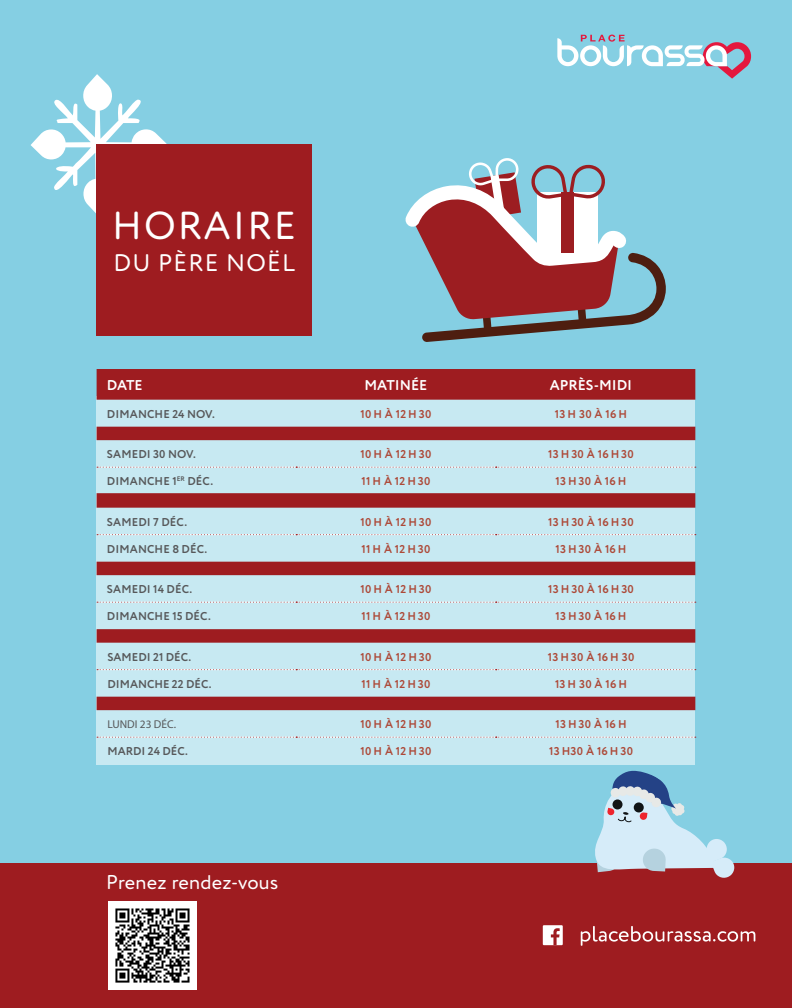
<style>
.page{position:relative;width:792px;height:1008px;background:#85cfe3}
.page>*{position:absolute;margin:0;border:0;box-sizing:border-box;transform-origin:0 0}
.t1{font:39px "Circe Rounded";letter-spacing:.05em;color:#fff}
.t2{font:24px "Circe Rounded";letter-spacing:.05em;color:#fff}
.t3{font:20px "Circe Rounded";letter-spacing:.005em;color:#fff}
.t4{font:700 14.2px "Circe Rounded";color:#fff}
.t5{font:700 11.35px "Circe Rounded";letter-spacing:.095em;color:#ad4938}
.t6{font:700 11.35px "Circe Rounded";letter-spacing:.01em;color:#57585a}
.t7{font:700 11.35px "Circe Rounded";letter-spacing:.02em;color:#ad4938}
.t8{font:11.35px "Myriad Pro";color:#57585a}
</style>
<div class="page">
<div style="left:0;top:863px;width:792px;height:145px;background:#9e1c20"></div>
<div style="left:108px;top:901px;width:89px;height:89px;background:#fff"></div>
<svg style="left:115px;top:908px;width:75px;height:75px"></svg>
<svg style="left:405px;top:158px;width:261px;height:184px"></svg>
<svg style="left:557px;top:35px;width:194px;height:44px"></svg>
<div style="left:96px;top:396px;width:599px;height:369px;background:#c7e9f2"></div>
<svg style="left:97px;top:369px;width:598px;height:341px"></svg>
<svg style="left:97px;top:534px;width:599px;height:1px"></svg>
<svg style="left:97px;top:602px;width:599px;height:1px"></svg>
<svg style="left:97px;top:669px;width:599px;height:1px"></svg>
<svg style="left:97px;top:737px;width:599px;height:1px"></svg>
<svg style="left:97px;top:467px;width:599px;height:1px"></svg>
<svg style="left:31px;top:74px;width:136px;height:141px"></svg>
<svg style="left:581px;top:926px;width:174px;height:20px"></svg>
<div style="left:543px;top:925px;width:20px;height:20px;background:#fff"></div>
<svg style="left:551px;top:928px;width:9px;height:17px"></svg>
<svg style="left:595px;top:770px;width:140px;height:108px"></svg>
<div style="left:97px;top:144px;width:215px;height:192px;background:#9e1c20"></div>
<h1 class="t1" style="left:112px;top:203px;width:185px">HORAIRE</h1>
<h2 class="t2" style="left:114px;top:249px;width:183px">DU PÈRE NOËL</h2>
<p class="t4" style="left:107px;top:376px;width:37px">DATE</p>
<p class="t4" style="left:365px;top:376px;width:64px">MATINÉE</p>
<p class="t4" style="left:550px;top:376px;width:84px">APRÈS-MIDI</p>
<p class="t6" style="left:107px;top:407px;width:109px">DIMANCHE 24 NOV.</p>
<p class="t5" style="left:361px;top:407px;width:72px">10H À 12H30</p>
<p class="t7" style="left:555px;top:407px;width:74px">13 H 30 À 16 H</p>
<p class="t6" style="left:107px;top:447px;width:90px">SAMEDI 30 NOV.</p>
<p class="t5" style="left:361px;top:447px;width:72px">10H À 12H30</p>
<p class="t5" style="left:548px;top:447px;width:87px">13H30 À 16H30</p>
<p class="t6" style="left:107px;top:474px;width:108px">DIMANCHE 1<sup>ER</sup> DÉC.</p>
<p class="t5" style="left:361px;top:474px;width:70px">11H À 12H30</p>
<p class="t5" style="left:555px;top:474px;width:73px">13H30 À 16H</p>
<p class="t6" style="left:107px;top:515px;width:82px">SAMEDI 7 DÉC.</p>
<p class="t5" style="left:361px;top:515px;width:72px">10H À 12H30</p>
<p class="t5" style="left:548px;top:515px;width:87px">13H30 À 16H30</p>
<p class="t6" style="left:107px;top:542px;width:102px">DIMANCHE 8 DÉC.</p>
<p class="t5" style="left:362px;top:542px;width:70px">11H À 12H30</p>
<p class="t5" style="left:556px;top:542px;width:73px">13H30 À 16H</p>
<p class="t6" style="left:107px;top:582px;width:87px">SAMEDI 14 DÉC.</p>
<p class="t5" style="left:361px;top:582px;width:72px">10H À 12H30</p>
<p class="t5" style="left:548px;top:582px;width:87px">13H30 À 16H30</p>
<p class="t6" style="left:107px;top:609px;width:105px">DIMANCHE 15 DÉC.</p>
<p class="t5" style="left:362px;top:609px;width:70px">11H À 12H30</p>
<p class="t5" style="left:556px;top:609px;width:73px">13H30 À 16H</p>
<p class="t6" style="left:107px;top:650px;width:85px">SAMEDI 21 DÉC.</p>
<p class="t5" style="left:361px;top:650px;width:72px">10H À 12H30</p>
<p class="t7" style="left:548px;top:650px;width:88px">13 H 30 À 16 H 30</p>
<p class="t6" style="left:107px;top:677px;width:106px">DIMANCHE 22 DÉC.</p>
<p class="t5" style="left:362px;top:677px;width:70px">11H À 12H30</p>
<p class="t7" style="left:555px;top:677px;width:74px">13 H 30 À 16 H</p>
<p class="t8" style="left:107px;top:717px;width:70px">LUNDI 23 DÉC.</p>
<p class="t5" style="left:361px;top:717px;width:72px">10H À 12H30</p>
<p class="t5" style="left:556px;top:717px;width:73px">13H30 À 16H</p>
<p class="t6" style="left:107px;top:744px;width:82px">MARDI 24 DÉC.</p>
<p class="t5" style="left:361px;top:744px;width:72px">10H À 12H30</p>
<p class="t7" style="left:549px;top:744px;width:85px">13 H30 À 16 H 30</p>
<h3 class="t3" style="left:106px;top:870px;width:173px">Prenez rendez-vous</h3>
</div>
